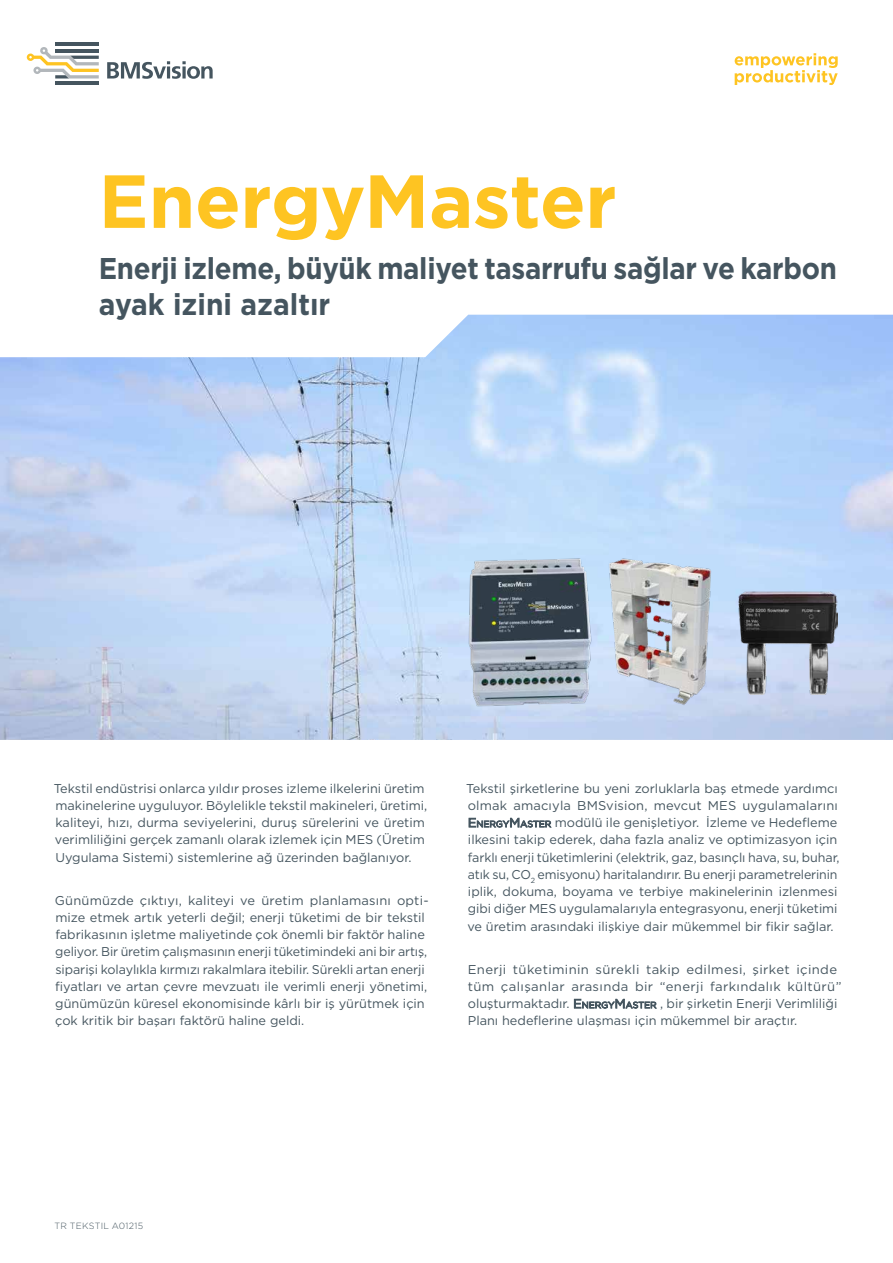
<style>
.page{position:relative;width:893px;height:1263px;background:#fff}
.page>*{position:absolute;margin:0;border:0;box-sizing:border-box;transform-origin:0 0}
.t1{font:700 75px "Gotham";letter-spacing:-.01em;color:#fec422}
.t2{font:700 30px/36px "Gotham";letter-spacing:-.01em;color:#45555f;scale:.92 1}
.t3{font:12.75px/17.2px "Gotham";color:#45555f}
.t4{font:300 9px "Gotham";letter-spacing:.03em;color:#45555f}
.s1{font-style:inherit}
.s2{font-size:8.85px}
</style>
<div class="page">
<svg style="left:107px;top:61px;width:106px;height:18px"></svg>
<hr style="left:55px;top:82px;width:44px;height:3px;background:#45555f">
<hr style="left:55px;top:43px;width:44px;height:3px;background:#45555f">
<svg style="left:27px;top:47px;width:72px;height:31px"></svg>
<svg style="left:735px;top:53px;width:103px;height:32px"></svg>
<img style="left:0;top:315px;width:893px;height:425px">
<img style="left:468px;top:558px;width:129px;height:154px">
<img style="left:601px;top:542px;width:115px;height:172px">
<img style="left:739px;top:591px;width:99px;height:104px">
<h1 class="t1" style="left:99px;top:152px;width:520px">EnergyMaster</h1>
<h2 class="t2" style="left:99px;top:250px;width:804px">Enerji izleme, büyük maliyet tasarrufu sağlar ve karbon ayak izini azaltır</h2>
<p class="t3" style="left:54px;top:779px;width:375px">Tekstil endüstrisi onlarca yıldır proses izleme ilkelerini üretim makinelerine uyguluyor. Böylelikle tekstil makineleri, üretimi, kaliteyi, hızı, durma seviyelerini, duruş sürelerini ve üretim verimliliğini gerçek zamanlı olarak izlemek için MES (Üretim Uygulama Sistemi) sistemlerine ağ üzerinden bağlanıyor.</p>
<p class="t3" style="left:55px;top:891px;width:375px">Günümüzde çıktıyı, kaliteyi ve üretim planlamasını opti&shy;mize etmek artık yeterli değil; enerji tüketimi de bir tekstil fabrikasının işletme maliyetinde çok önemli bir faktör haline geliyor. Bir üretim çalışmasının enerji tüketimindeki ani bir artış, siparişi kolaylıkla kırmızı rakalmlara itebilir. Sürekli artan enerji fiyatları ve artan çevre mevzuatı ile verimli enerji yönetimi, günümüzün küresel ekonomisinde kârlı bir iş yürütmek için çok kritik bir başarı faktörü haline geldi.</p>
<p class="t3" style="left:466px;top:779px;width:375px">Tekstil şirketlerine bu yeni zorluklarla baş etmede yardımcı olmak amacıyla BMSvision, mevcut MES uygulamalarını <span class="s1">E</span><span class="s2">NERGY</span><span class="s1">M</span><span class="s2">ASTER</span> modülü ile genişletiyor. İzleme ve Hedefleme ilkesini takip ederek, daha fazla analiz ve optimizasyon için farklı enerji tüketimlerini (elektrik, gaz, basınçlı hava, su, buhar, atık su, CO<sub>2</sub> emisyonu) haritalandırır. Bu enerji parametrelerinin iplik, dokuma, boyama ve terbiye makinelerinin izlenmesi gibi diğer MES uygulamalarıyla entegrasyonu, enerji tüketimi ve üretim arasındaki ilişkiye dair mükemmel bir fikir sağlar.</p>
<p class="t3" style="left:468px;top:960px;width:375px">Enerji tüketiminin sürekli takip edilmesi, şirket içinde tüm çalışanlar arasında bir “enerji farkındalık kültürü” oluşturmaktadır. <span class="s1">E</span><span class="s2">NERGY</span><span class="s1">M</span><span class="s2">ASTER</span> , bir şirketin Enerji Verimliliği Planı hedeflerine ulaşması için mükemmel bir araçtır.</p>
<p class="t4" style="left:55px;top:1220px;width:90px">TR TEKSTIL A01215</p>
</div>
